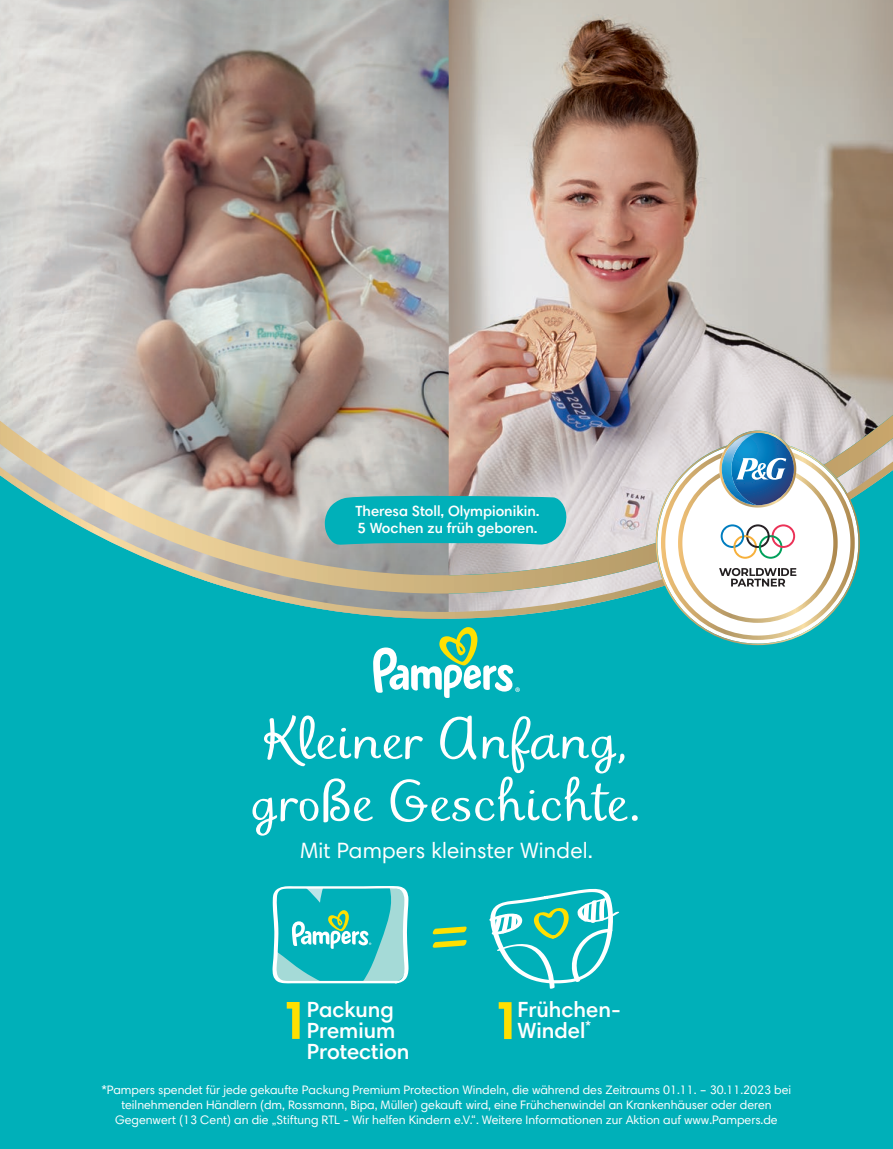
<style>
.page{position:relative;width:893px;height:1149px;background:#fff}
.page>*{position:absolute;margin:0;border:0;box-sizing:border-box;transform-origin:0 0}
.t1{font:700 81.45px "Pampers Text";color:#ffe001}
.t2{font:55.95px/62.1px "Pampers Text";color:#fff}
.t3{font:700 43.05px "Harmonia Sans Pro";letter-spacing:-.025em;color:#fff}
.t4{font:22.35px "Harmonia Sans Pro";letter-spacing:.01em;color:#fff}
.t5{font:600 22.2px/20.7px "Harmonia Sans Pro";color:#fff}
.t6{font:600 14.85px/17.1px "Harmonia Sans Pro";color:#fff}
.t7{font:12.3px/14.9px "Harmonia Sans Pro";color:#fff;text-align:center}
</style>
<div class="page">
<div style="left:0;top:0;width:893px;height:1148px;background:#00b0b9"></div>
<img style="left:449px;top:0;width:444px;height:414px">
<img style="left:0;top:0;width:449px;height:414px">
<img style="left:0;top:414px;width:893px;height:47px">
<svg style="left:0;top:461px;width:893px;height:157px"></svg>
<svg style="left:433px;top:926px;width:34px;height:21px"></svg>
<svg style="left:272px;top:886px;width:137px;height:97px"></svg>
<svg style="left:489px;top:888px;width:130px;height:100px"></svg>
<svg style="left:656px;top:430px;width:202px;height:213px;background:#c3d5d3"></svg>
<svg style="left:373px;top:627px;width:147px;height:70px"></svg>
<svg style="left:325px;top:494px;width:244px;height:51px"></svg>
<svg style="left:287px;top:1002px;width:13px;height:36px"></svg>
<svg style="left:499px;top:1002px;width:13px;height:36px"></svg>
<p class="t6" style="left:355px;top:501px;width:186px">Theresa Stoll, Olympionikin.<br>5 Wochen zu früh geboren.</p>
<h2 class="t2" style="left:252px;top:710px;width:390px">Kleiner Anfang, große Geschichte.</h2>
<h3 class="t4" style="left:300px;top:836px;width:294px">Mit Pampers kleinster Windel.</h3>
<h1 class="t1" style="left:531px;top:759px;width:36px">=</h1>
<h3 class="t3" style="left:469px;top:829px;width:173px">Donate 1</h3>
<h3 class="t3" style="left:291px;top:821px;width:102px">Buy 1</h3>
<h3 class="t5" style="left:307px;top:998px;width:104px">Packung<br>Premium<br>Protection</h3>
<h3 class="t5" style="left:518px;top:998px;width:105px">Frühchen-<br>Windel<sup>*</sup></h3>
<p class="t7" style="left:102px;top:1081px;width:691px">*Pampers spendet für jede gekaufte Packung Premium Protection Windeln, die während des Zeitraums 01.11. – 30.11.2023 bei teilnehmenden Händlern (dm, Rossmann, Bipa, Müller) gekauft wird, eine Frühchenwindel an Krankenhäuser oder deren<br>Gegenwert (13 Cent) an die „Stiftung RTL - Wir helfen Kindern e.V.“. Weitere Informationen zur Aktion auf www.Pampers.de</p>
<h1 class="t1" style="left:318px;top:973px;width:36px">=</h1>
</div>
